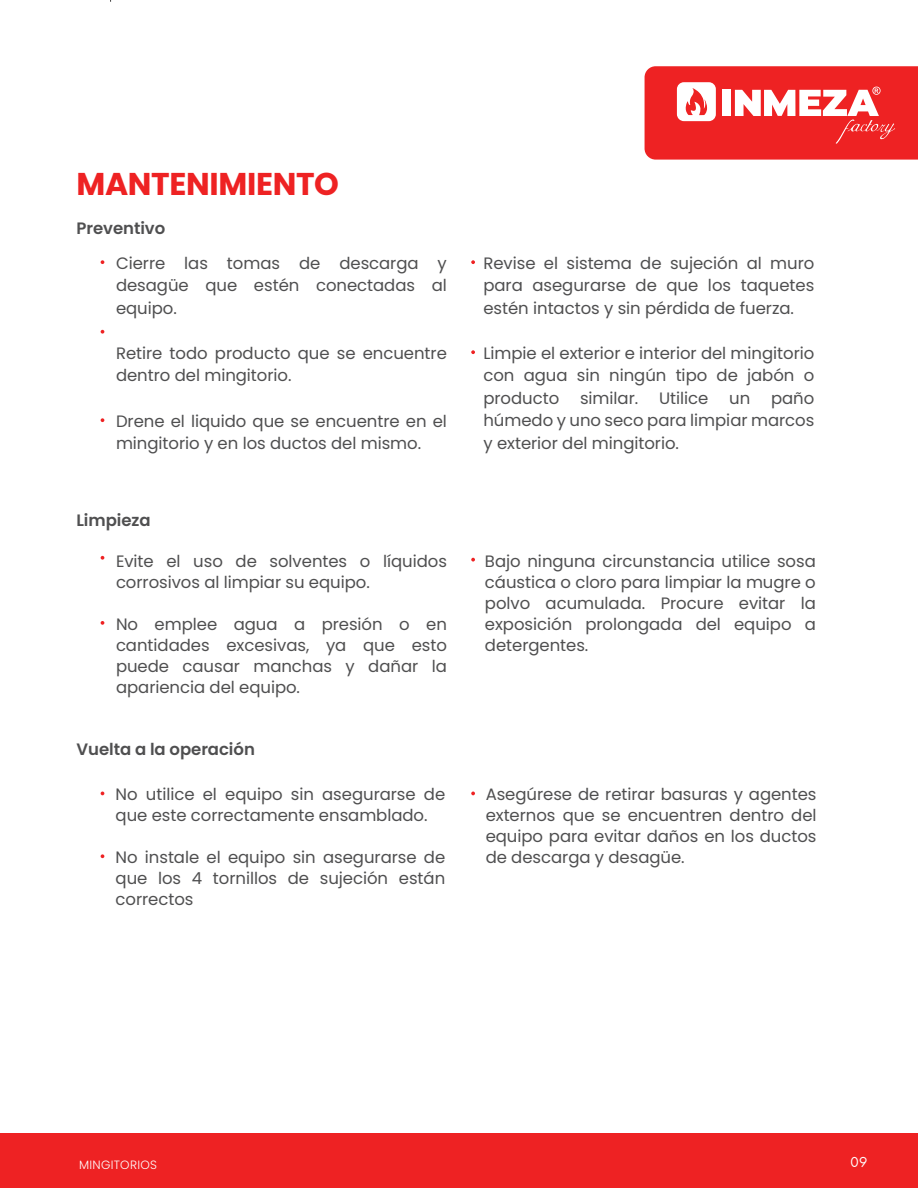
<style>
.page{position:relative;width:918px;height:1188px;background:#fff}
.page>*{position:absolute;margin:0;border:0;box-sizing:border-box;transform-origin:0 0}
.t1{font:700 31.5px "Poppins";letter-spacing:-.01em;color:#ee2223}
.t2{font:16.5px/21px "Poppins";letter-spacing:-.005em;color:#4f4f50;text-align:justify}
.t3{font:600 16.5px "Poppins";letter-spacing:-.005em;color:#4f4f50}
.t4{font:13.5px "Futura Now Headline";color:#fff}
.t5{font:300 12px "Poppins";letter-spacing:.025em;color:#fff}
</style>
<div class="page">
<div style="left:0;top:1134px;width:918px;height:54px;background:#ee2223"></div>
<svg style="left:645px;top:66px;width:273px;height:94px;background:#f04848"></svg>
<svg style="left:101px;top:260px;width:3px;height:4px"></svg>
<svg style="left:471px;top:260px;width:4px;height:4px"></svg>
<svg style="left:471px;top:350px;width:4px;height:4px"></svg>
<svg style="left:101px;top:330px;width:3px;height:4px"></svg>
<svg style="left:101px;top:418px;width:3px;height:4px"></svg>
<svg style="left:101px;top:556px;width:3px;height:4px"></svg>
<svg style="left:101px;top:621px;width:3px;height:4px"></svg>
<svg style="left:471px;top:792px;width:4px;height:3px"></svg>
<svg style="left:101px;top:854px;width:3px;height:4px"></svg>
<svg style="left:471px;top:558px;width:4px;height:4px"></svg>
<h1 class="t1" style="left:76px;top:165px;width:264px">MANTENIMIENTO</h1>
<p class="t3" style="left:76px;top:219px;width:90px">Preventivo</p>
<p class="t2" style="left:116px;top:252px;width:332px;line-height:22.5px">Cierre las tomas de descarga y desagüe que estén conectadas al equipo.</p>
<p class="t2" style="left:116px;top:342px;width:332px;line-height:22.5px">Retire todo producto que se encuentre dentro del mingitorio.</p>
<p class="t2" style="left:116px;top:410px;width:332px;line-height:22.5px">Drene el liquido que se encuentre en el mingitorio y en los ductos del mismo.</p>
<p class="t3" style="left:76px;top:510px;width:76px">Limpieza</p>
<p class="t2" style="left:116px;top:550px;width:332px">Evite el uso de solventes o líquidos corrosivos al limpiar su equipo.</p>
<p class="t2" style="left:116px;top:613px;width:332px">No emplee agua a presión o en cantidades excesivas, ya que esto puede causar manchas y dañar la apariencia del equipo.</p>
<p class="t3" style="left:76px;top:740px;width:180px">Vuelta a la operación</p>
<p class="t2" style="left:116px;top:783px;width:331px">No utilice el equipo sin asegurarse de que este correctamente ensamblado.</p>
<p class="t2" style="left:116px;top:846px;width:331px">No instale el equipo sin asegurarse de que los 4 tornillos de sujeción están correctos</p>
<p class="t2" style="left:483px;top:252px;width:332px;line-height:22.5px">Revise el sistema de sujeción al muro para asegurarse de que los taquetes estén intactos y sin pérdida de fuerza.</p>
<p class="t2" style="left:483px;top:342px;width:332px;line-height:22.5px">Limpie el exterior e interior del mingitorio con agua sin ningún tipo de jabón o producto</p>
<p class="t2" style="left:580px;top:387px;width:60px">similar.</p>
<p class="t2" style="left:659px;top:387px;width:51px">Utilice</p>
<p class="t2" style="left:729px;top:387px;width:23px">un</p>
<p class="t2" style="left:483px;top:387px;width:332px;line-height:22.5px;text-indent:288px">paño húmedo y uno seco para limpiar marcos y exterior del mingitorio.</p>
<p class="t2" style="left:485px;top:550px;width:332px">Bajo ninguna circunstancia utilice sosa cáustica o cloro para limpiar la mugre o polvo acumulada. Procure evitar la exposición prolongada del equipo a detergentes.</p>
<p class="t2" style="left:486px;top:783px;width:332px">Asegúrese de retirar basuras y agentes externos que se encuentren dentro del equipo para evitar daños en los ductos de descarga y desagüe.</p>
<p class="t5" style="left:79px;top:1158px;width:79px">MINGITORIOS</p>
<p class="t4" style="left:851px;top:1152px;width:18px">09</p>
</div>
